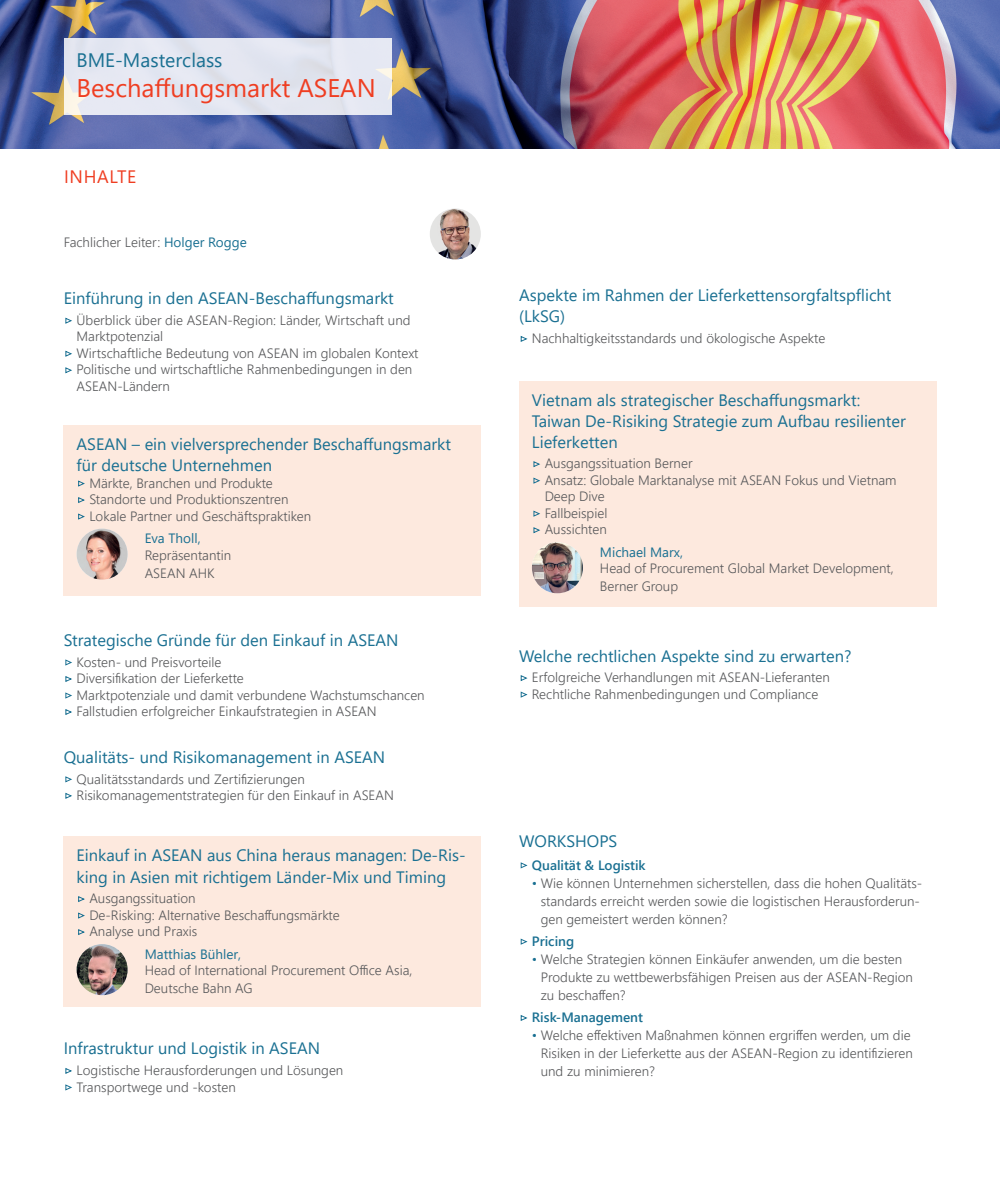
<style>
.page{position:relative;width:1000px;height:1204px;background:#fff}
.page>*{position:absolute;margin:0;border:0;box-sizing:border-box;transform-origin:0 0}
.t1{font:25.5px "Segoe UI";color:#ef3e22}
.t2{font:19.5px "Segoe UI";color:#1a7092}
.t3{font:18px "Segoe UI";letter-spacing:.035em;color:#ef3e22}
.t4{font:16.5px/21px "Segoe UI";color:#1a7092}
.t5{font:300 13.5px/16.5px "Segoe UI";color:#57585a}
.t6{font:600 13.5px "Segoe UI";color:#1a7092}
.t7{font:13.5px "Segoe UI";color:#1a7092}
.s1{font-weight:400;color:#1a7092}
.s2{color:#1a7092}
</style>
<div class="page">
<img style="left:0;top:0;width:999px;height:149px">
<div style="left:64px;top:38px;width:327px;height:77px;background:#e5e7f2"></div>
<img style="left:429px;top:208px;width:51px;height:51px;border-radius:26px">
<div style="left:64px;top:425px;width:416px;height:170px;background:#fde9de"></div>
<img style="left:77px;top:528px;width:51px;height:51px;border-radius:26px">
<div style="left:64px;top:836px;width:416px;height:170px;background:#fde9de"></div>
<img style="left:77px;top:944px;width:51px;height:51px;border-radius:26px">
<div style="left:519px;top:381px;width:416px;height:225px;background:#fde9de"></div>
<img style="left:531px;top:542px;width:52px;height:51px;border-radius:26px">
<h2 class="t2" style="left:77px;top:42px;width:147px">BME-Masterclass</h2>
<h1 class="t1" style="left:77px;top:64px;width:301px">Beschaffungsmarkt ASEAN</h1>
<h3 class="t3" style="left:64px;top:160px;width:74px">INHALTE</h3>
<p class="t5" style="left:64px;top:232px;width:184px">Fachlicher Leiter: <span class="s1">Holger Rogge</span></p>
<p class="t4" style="left:64px;top:286px;width:331px">Einführung in den ASEAN-Beschaffungsmarkt</p>
<p class="t5" style="left:77px;top:310px;width:343px">Überblick über die ASEAN-Region: Länder, Wirtschaft und Marktpotenzial<br>Wirtschaftliche Bedeutung von ASEAN im globalen Kontext Politische und wirtschaftliche Rahmenbedingungen in den ASEAN-Ländern</p>
<p class="t4" style="left:77px;top:432px;width:376px">ASEAN – ein vielversprechender Beschaffungsmarkt für deutsche Unternehmen</p>
<p class="t5" style="left:89px;top:473px;width:223px">Märkte, Branchen und Produkte<br>Standorte und Produktionszentren<br>Lokale Partner und Geschäftspraktiken</p>
<p class="t7" style="left:145px;top:525px;width:57px">Eva Tholl,</p>
<p class="t5" style="left:145px;top:544px;width:88px;line-height:18px">Repräsentantin<br>ASEAN AHK</p>
<p class="t4" style="left:64px;top:628px;width:336px">Strategische Gründe für den Einkauf in ASEAN</p>
<p class="t5" style="left:77px;top:652px;width:349px">Kosten- und Preisvorteile<br>Diversifikation der Lieferkette<br>Marktpotenziale und damit verbundene Wachstumschancen Fallstudien erfolgreicher Einkaufstrategien in ASEAN</p>
<p class="t4" style="left:64px;top:745px;width:323px">Qualitäts- und Risikomanagement in ASEAN</p>
<p class="t5" style="left:77px;top:769px;width:319px">Qualitätsstandards und Zertifizierungen<br>Risikomanagementstrategien für den Einkauf in ASEAN</p>
<p class="t4" style="left:77px;top:843px;width:390px">Einkauf in ASEAN aus China heraus managen: De-Ris&shy;king in Asien mit richtigem Länder-Mix und Timing</p>
<p class="t5" style="left:89px;top:888px;width:252px">Ausgangssituation<br>De-Risking: Alternative Beschaffungsmärkte<br>Analyse und Praxis</p>
<p class="t7" style="left:145px;top:940px;width:98px">Matthias Bühler,</p>
<p class="t5" style="left:145px;top:959px;width:269px;line-height:18px">Head of International Procurement Office Asia,<br>Deutsche Bahn AG</p>
<p class="t4" style="left:64px;top:1036px;width:258px">Infrastruktur und Logistik in ASEAN</p>
<p class="t5" style="left:77px;top:1060px;width:268px">Logistische Herausforderungen und Lösungen<br>Transportwege und -kosten</p>
<p class="t4" style="left:519px;top:283px;width:374px">Aspekte im Rahmen der Lieferkettensorgfaltspflicht (LkSG)</p>
<p class="t5" style="left:531px;top:329px;width:295px">Nachhaltigkeitsstandards und ökologische Aspekte</p>
<p class="t4" style="left:531px;top:388px;width:375px">Vietnam als strategischer Beschaffungsmarkt:<br>Taiwan De-Risiking Strategie zum Aufbau resilienter<br>Lieferketten</p>
<p class="t5" style="left:544px;top:454px;width:353px">Ausgangssituation Berner<br>Ansatz: Globale Marktanalyse mit ASEAN Fokus und Vietnam<br>Deep Dive<br>Fallbeispiel<br>Aussichten</p>
<p class="t7" style="left:600px;top:539px;width:84px">Michael Marx,</p>
<p class="t5" style="left:600px;top:558px;width:295px;line-height:18px">Head of Procurement Global Market Development,<br>Berner Group</p>
<p class="t4" style="left:519px;top:643px;width:334px">Welche rechtlichen Aspekte sind zu erwarten?</p>
<p class="t5" style="left:531px;top:668px;width:299px">Erfolgreiche Verhandlungen mit ASEAN-Lieferanten<br>Rechtliche Rahmenbedingungen und Compliance</p>
<p class="t4" style="left:519px;top:829px;width:100px">WORKSHOPS</p>
<p class="t6" style="left:531px;top:852px;width:115px">Qualität &amp; Logistik</p>
<p class="t5" style="left:540px;top:872px;width:383px;line-height:18px;text-indent:-9px"><span class="s2">•</span> Wie können Unternehmen sicherstellen, dass die hohen Qualitäts&shy;standards erreicht werden sowie die logistischen Herausforderun&shy;gen gemeistert werden können?</p>
<p class="t6" style="left:531px;top:928px;width:44px">Pricing</p>
<p class="t5" style="left:540px;top:948px;width:374px;line-height:18px;text-indent:-9px"><span class="s2">•</span> Welche Strategien können Einkäufer anwenden, um die besten<br>Produkte zu wettbewerbsfähigen Preisen aus der ASEAN-Region zu beschaffen?</p>
<p class="t6" style="left:531px;top:1004px;width:113px">Risk-Management</p>
<p class="t5" style="left:540px;top:1024px;width:373px;line-height:18px;text-indent:-9px"><span class="s2">•</span> Welche effektiven Maßnahmen können ergriffen werden, um die<br>Risiken in der Lieferkette aus der ASEAN-Region zu identifizieren und zu minimieren?</p>
</div>
